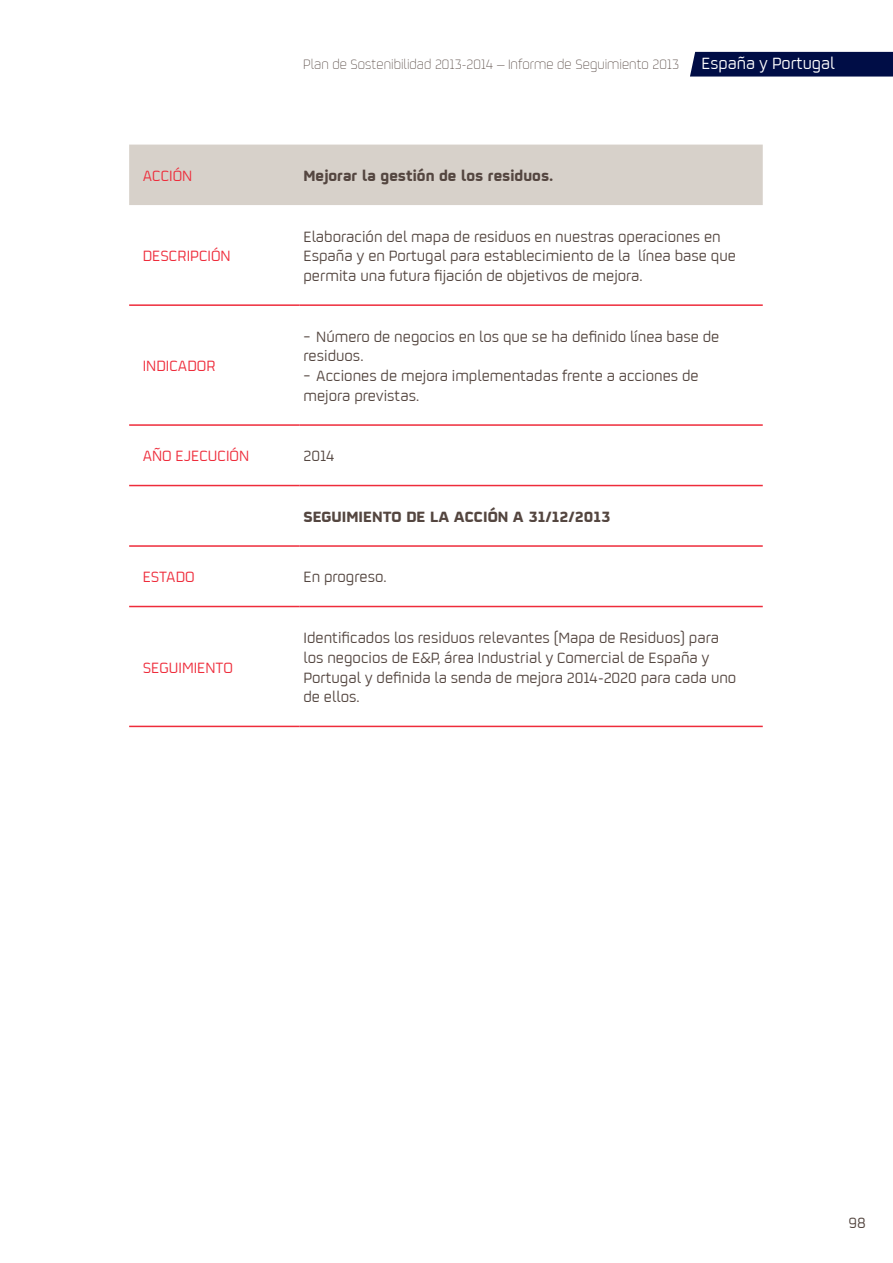
<style>
.page{position:relative;width:893px;height:1263px;background:#fff}
.page>*{position:absolute;margin:0;border:0;box-sizing:border-box;transform-origin:0 0}
.t1{font:16.5px/19.8px "Repsol";color:#544640}
.t2{font:700 16.5px "Repsol";color:#544640}
.t3{font:16.5px "Repsol";color:#ee2c3b}
.t4{font:300 15px "Repsol";color:#544640}
.s1{font-weight:400;font-size:18px;color:#fff}
</style>
<div class="page">
<div style="left:690px;top:52px;width:203px;height:25px;background:#000d46"></div>
<div style="left:129px;top:145px;width:634px;height:60px;background:#d7d1ca"></div>
<hr style="left:129px;top:304px;width:170px;height:2px;background:#ee2c3b">
<hr style="left:299px;top:304px;width:464px;height:2px;background:#ee2c3b">
<hr style="left:129px;top:424px;width:170px;height:2px;background:#ee2c3b">
<hr style="left:299px;top:424px;width:464px;height:2px;background:#ee2c3b">
<hr style="left:129px;top:485px;width:170px;height:1px;background:#ee2c3b">
<hr style="left:299px;top:485px;width:464px;height:1px;background:#ee2c3b">
<hr style="left:129px;top:545px;width:170px;height:2px;background:#ee2c3b">
<hr style="left:299px;top:545px;width:464px;height:2px;background:#ee2c3b">
<hr style="left:129px;top:606px;width:170px;height:1px;background:#ee2c3b">
<hr style="left:299px;top:606px;width:464px;height:1px;background:#ee2c3b">
<hr style="left:129px;top:726px;width:170px;height:1px;background:#ee2c3b">
<hr style="left:299px;top:726px;width:464px;height:1px;background:#ee2c3b">
<p class="t4" style="left:303px;top:54px;width:533px">Plan de Sostenibilidad 2013-2014 – Informe de Seguimiento 2013 <span class="s1">España y Portugal</span></p>
<p class="t3" style="left:143px;top:164px;width:51px">ACCIÓN</p>
<p class="t2" style="left:303px;top:162px;width:251px">Mejorar la gestión de los residuos.</p>
<p class="t3" style="left:143px;top:245px;width:90px">DESCRIPCIÓN</p>
<p class="t3" style="left:143px;top:355px;width:74px">INDICADOR</p>
<p class="t1" style="left:303px;top:225px;width:434px">Elaboración del mapa de residuos en nuestras operaciones en<br>España y en Portugal para establecimiento de la línea base que permita una futura fijación de objetivos de mejora.</p>
<p class="t1" style="left:303px;top:325px;width:417px">− Número de negocios en los que se ha definido línea base de residuos.</p>
<p class="t1" style="left:303px;top:365px;width:397px">− Acciones de mejora implementadas frente a acciones de mejora previstas.</p>
<p class="t3" style="left:143px;top:445px;width:108px">AÑO EJECUCIÓN</p>
<p class="t1" style="left:303px;top:445px;width:33px">2014</p>
<p class="t2" style="left:303px;top:503px;width:308px">SEGUIMIENTO DE LA ACCIÓN A 31/12/2013</p>
<p class="t3" style="left:143px;top:566px;width:53px">ESTADO</p>
<p class="t1" style="left:303px;top:566px;width:85px">En progreso.</p>
<p class="t3" style="left:143px;top:656px;width:92px">SEGUIMIENTO</p>
<p class="t1" style="left:303px;top:627px;width:434px">Identificados los residuos relevantes (Mapa de Residuos) para los negocios de E&amp;P, área Industrial y Comercial de España y Portugal y definida la senda de mejora 2014-2020 para cada uno de ellos.</p>
<p class="t1" style="left:848px;top:1211px;width:19px">98</p>
</div>
